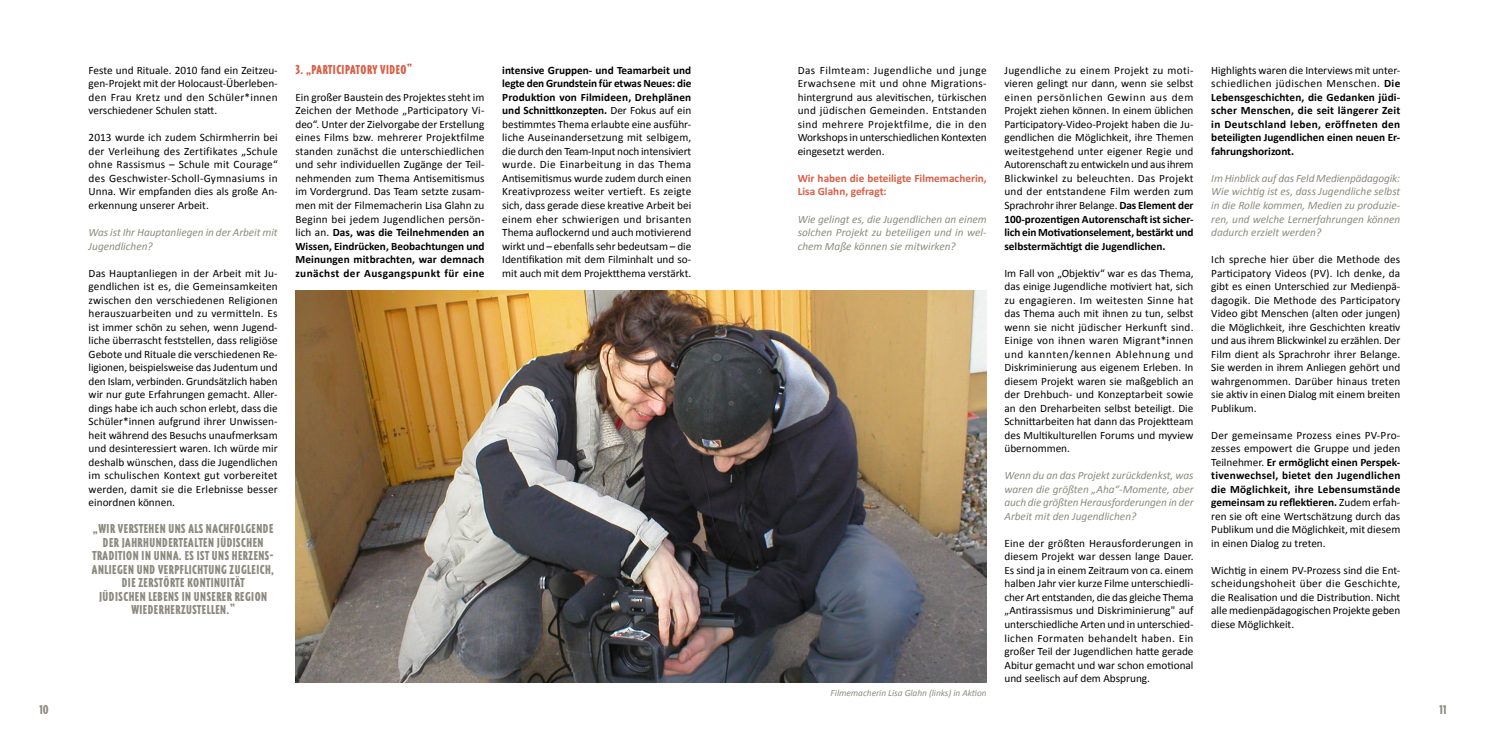
<style>
.page{position:relative;width:1489px;height:745px;background:#fff}
.page>*{position:absolute;margin:0;border:0;box-sizing:border-box;transform-origin:0 0}
.t1{font:900 condensed 15px/13.5px "Triplex";letter-spacing:.035em;color:#8d8b7f;text-align:center}
.t2{font:900 condensed 15px "Triplex";letter-spacing:.035em;color:#db5e46}
.t3{font:11.25px/13.5px "Calibri";color:#000;text-align:justify}
.t4{font:italic 11.25px/13.5px "Calibri";color:#8d8b7f;text-align:justify}
.t5{font:700 11.25px/13.5px "Calibri";color:#000;text-align:justify}
.t6{font:700 11.25px/13.5px "Calibri";color:#db5e46}
.t7{font:italic 9.38px "Calibri";letter-spacing:-.005em;color:#8d8b7f}
.s1{font-weight:700}
.s2{font-weight:400}
</style>
<div class="page">
<img style="left:295px;top:290px;width:691px;height:391px">
<p class="t3" style="left:89px;top:63px;width:190px">Feste und Rituale. 2010 fand ein Zeitzeu&shy;gen-Projekt mit der Holocaust-Überleben&shy;den Frau Kretz und den Schüler*innen verschiedener Schulen statt.</p>
<p class="t3" style="left:89px;top:131px;width:190px">2013 wurde ich zudem Schirmherrin bei der Verleihung des Zertifikates „Schule ohne Rassismus – Schule mit Courage“ des Geschwister-Scholl-Gymnasiums in Unna. Wir empfanden dies als große An&shy;erkennung unserer Arbeit.</p>
<p class="t4" style="left:89px;top:225px;width:190px">Was ist Ihr Hauptanliegen in der Arbeit mit<br>Jugendlichen?</p>
<p class="t3" style="left:89px;top:266px;width:190px">Das Hauptanliegen in der Arbeit mit Ju&shy;gendlichen ist es, die Gemeinsamkeiten zwischen den verschiedenen Religionen herauszuarbeiten und zu vermitteln. Es ist immer schön zu sehen, wenn Jugend&shy;liche überrascht feststellen, dass religiöse Gebote und Rituale die verschiedenen Re&shy;ligionen, beispielsweise das Judentum und den Islam, verbinden. Grundsätzlich haben wir nur gute Erfahrungen gemacht. Aller&shy;dings habe ich auch schon erlebt, dass die Schüler*innen aufgrund ihrer Unwissen&shy;heit während des Besuchs unaufmerksam und desinteressiert waren. Ich würde mir deshalb wünschen, dass die Jugendlichen im schulischen Kontext gut vorbereitet werden, damit sie die Erlebnisse besser einordnen können.</p>
<h1 class="t1" style="left:92px;top:522px;width:184px">„WIR VERSTEHEN UNS ALS NACHFOLGENDE DER JAHRHUNDERTEALTEN JÜDISCHEN TRADITION IN UNNA. ES IST UNS HERZENS-ANLIEGEN UND VERPFLICHTUNG ZUGLEICH, DIE ZERSTÖRTE KONTINUITÄT<br>JÜDISCHEN LEBENS IN UNSERER REGION WIEDERHERZUSTELLEN.“</h1>
<h1 class="t2" style="left:295px;top:62px;width:118px">3.„PARTICIPATORY VIDEO“</h1>
<p class="t3" style="left:295px;top:90px;width:191px">Ein großer Baustein des Projektes steht im Zeichen der Methode „Participatory Vi&shy;deo“. Unter der Zielvorgabe der Erstellung eines Films bzw. mehrerer Projektfilme standen zunächst die unterschiedlichen und sehr individuellen Zugänge der Teil&shy;nehmenden zum Thema Antisemitismus im Vordergrund. Das Team setzte zusam&shy;men mit der Filmemacherin Lisa Glahn zu Beginn bei jedem Jugendlichen persön&shy;lich an. <span class="s1">Das, was die Teilnehmenden an Wissen, Eindrücken, Beobachtungen und Meinungen mitbrachten, war demnach zunächst der Ausgangspunkt für eine</span></p>
<p class="t3" style="left:502px;top:63px;width:190px"><span class="s1">intensive Gruppen- und Teamarbeit und legte den Grundstein für etwas Neues: die Produktion von Filmideen, Drehplänen und Schnittkonzepten.</span> Der Fokus auf ein bestimmtes Thema erlaubte eine ausführ&shy;liche Auseinandersetzung mit selbigem, die durch den Team-Input noch intensiviert wurde. Die Einarbeitung in das Thema Antisemitismus wurde zudem durch einen Kreativprozess weiter vertieft. Es zeigte sich, dass gerade diese kreative Arbeit bei einem eher schwierigen und brisanten Thema auflockernd und auch motivierend wirkt und – ebenfalls sehr bedeutsam – die Identifikation mit dem Filminhalt und so&shy;mit auch mit dem Projektthema verstärkt.</p>
<p class="t3" style="left:797px;top:63px;width:190px">Das Filmteam: Jugendliche und junge Erwachsene mit und ohne Migrations&shy;hintergrund aus alevitischen, türkischen und jüdischen Gemeinden. Entstanden sind mehrere Projektfilme, die in den Workshops in unterschiedlichen Kontexten eingesetzt werden.</p>
<p class="t6" style="left:797px;top:171px;width:190px">Wir haben die beteiligte Filmemacherin,<br>Lisa Glahn, gefragt:</p>
<p class="t4" style="left:797px;top:211px;width:190px">Wie gelingt es, die Jugendlichen an einem solchen Projekt zu beteiligen und in wel&shy;chem Maße können sie mitwirken?</p>
<p class="t7" style="left:830px;top:687px;width:157px">Filmemacherin Lisa Glahn (links) in Aktion</p>
<p class="t3" style="left:1004px;top:63px;width:191px">Jugendliche zu einem Projekt zu moti&shy;vieren gelingt nur dann, wenn sie selbst einen persönlichen Gewinn aus dem Projekt ziehen können. In einem üblichen Participatory-Video-Projekt haben die Ju&shy;gendlichen die Möglichkeit, ihre Themen weitestgehend unter eigener Regie und Autorenschaft zu entwickeln und aus ihrem Blickwinkel zu beleuchten. Das Projekt und der entstandene Film werden zum Sprachrohr ihrer Belange. <span class="s1">Das Element der 100-prozentigen Autorenschaft ist sicher&shy;lich ein Motivationselement, bestärkt und selbstermächtigt die Jugendlichen.</span></p>
<p class="t3" style="left:1004px;top:266px;width:190px">Im Fall von „Objektiv“ war es das Thema, das einige Jugendliche motiviert hat, sich zu engagieren. Im weitesten Sinne hat das Thema auch mit ihnen zu tun, selbst wenn sie nicht jüdischer Herkunft sind.<br>Einige von ihnen waren Migrant*innen und kannten/kennen Ablehnung und Diskriminierung aus eigenem Erleben. In diesem Projekt waren sie maßgeblich an der Drehbuch- und Konzeptarbeit sowie an den Dreharbeiten selbst beteiligt. Die Schnittarbeiten hat dann das Projektteam des Multikulturellen Forums und myview übernommen.</p>
<p class="t4" style="left:1004px;top:468px;width:190px">Wenn du an das Projekt zurückdenkst, was waren die größten „Aha“-Momente, aber auch die größten Herausforderungen in der Arbeit mit den Jugendlichen?</p>
<p class="t3" style="left:1004px;top:536px;width:190px">Eine der größten Herausforderungen in diesem Projekt war dessen lange Dauer.<br>Es sind ja in einem Zeitraum von ca. einem halben Jahr vier kurze Filme unterschiedli&shy;cher Art entstanden, die das gleiche Thema „Antirassismus und Diskriminierung" auf unterschiedliche Arten und in unterschied&shy;lichen Formaten behandelt haben. Ein großer Teil der Jugendlichen hatte gerade Abitur gemacht und war schon emotional und seelisch auf dem Absprung.</p>
<p class="t5" style="left:1211px;top:63px;width:190px"><span class="s2">Highlights waren die Interviews mit unter&shy;schiedlichen jüdischen Menschen.</span> Die Lebensgeschichten, die Gedanken jüdi&shy;scher Menschen, die seit längerer Zeit in Deutschland leben, eröffneten den beteiligten Jugendlichen einen neuen Er&shy;fahrungshorizont.</p>
<p class="t4" style="left:1211px;top:171px;width:190px">Im Hinblick auf das Feld Medienpädagogik:<br>Wie wichtig ist es, dass Jugendliche selbst in die Rolle kommen, Medien zu produzie&shy;ren, und welche Lernerfahrungen können dadurch erzielt werden?</p>
<p class="t3" style="left:1211px;top:252px;width:190px">Ich spreche hier über die Methode des Participatory Videos (PV). Ich denke, da gibt es einen Unterschied zur Medienpä&shy;dagogik. Die Methode des Participatory Video gibt Menschen (alten oder jungen) die Möglichkeit, ihre Geschichten kreativ und aus ihrem Blickwinkel zu erzählen. Der Film dient als Sprachrohr ihrer Belange.<br>Sie werden in ihrem Anliegen gehört und wahrgenommen. Darüber hinaus treten sie aktiv in einen Dialog mit einem breiten Publikum.</p>
<p class="t3" style="left:1211px;top:428px;width:190px">Der gemeinsame Prozess eines PV-Pro&shy;zesses empowert die Gruppe und jeden Teilnehmer. <span class="s1">Er ermöglicht einen Perspek&shy;tivenwechsel, bietet den Jugendlichen die Möglichkeit, ihre Lebensumstände gemeinsam zu reflektieren.</span> Zudem erfah&shy;ren sie oft eine Wertschätzung durch das Publikum und die Möglichkeit, mit diesem in einen Dialog zu treten.</p>
<p class="t3" style="left:1211px;top:563px;width:190px">Wichtig in einem PV-Prozess sind die Ent&shy;scheidungshoheit über die Geschichte, die Realisation und die Distribution. Nicht alle medienpädagogischen Projekte geben diese Möglichkeit.</p>
<h1 class="t1" style="left:39px;top:703px;width:11px">10</h1>
<h1 class="t1" style="left:1439px;top:703px;width:8px">11</h1>
</div>
